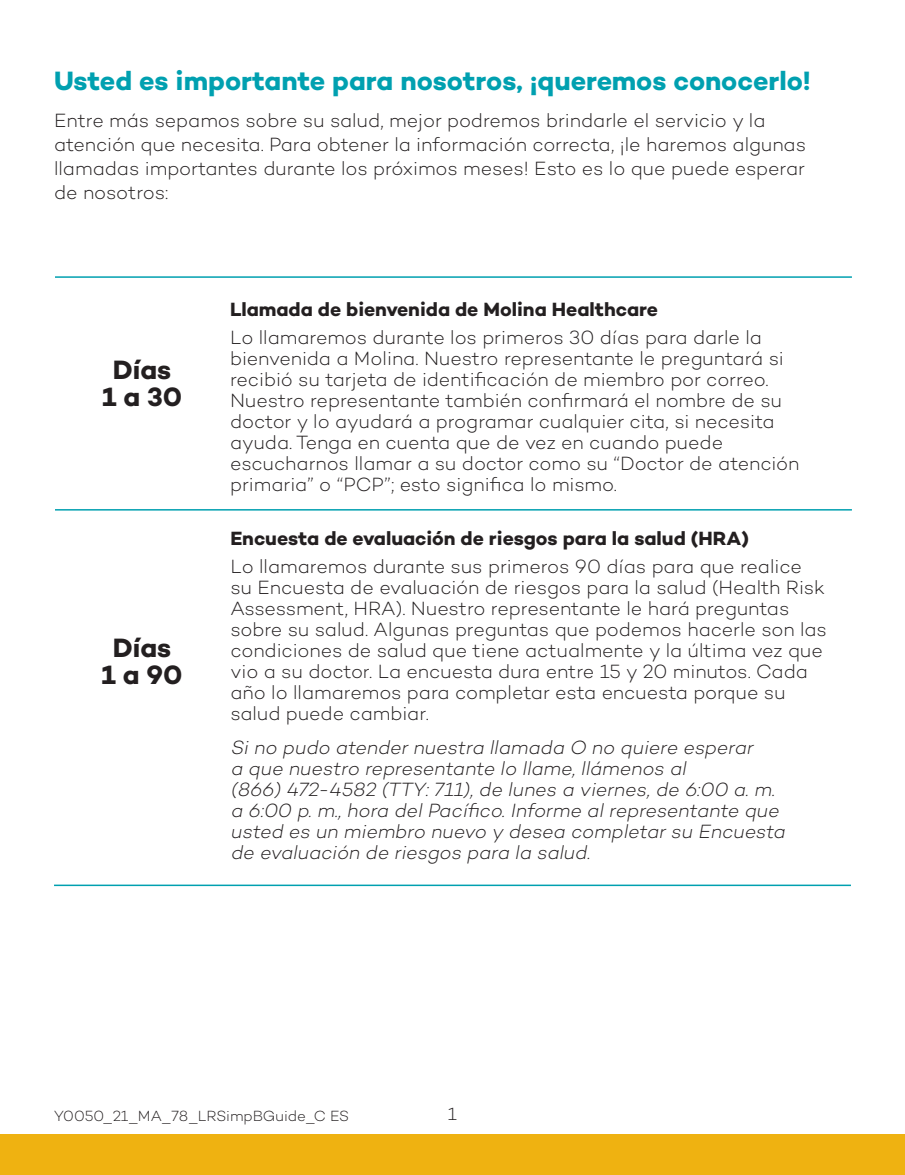
<style>
.page{position:relative;width:905px;height:1175px;background:#fff}
.page>*{position:absolute;margin:0;border:0;box-sizing:border-box;transform-origin:0 0}
.t1{font:700 27px "Campton";letter-spacing:-.005em;color:#00a0b0}
.t2{font:700 27px/27px "Campton";color:#231f20;text-align:center}
.t3{font:300 19.5px/21px "Campton";letter-spacing:-.005em;color:#231f20}
.t4{font:italic 300 19.5px/21px "Campton";color:#231f20}
.t5{font:700 19.5px "Campton";letter-spacing:-.005em;color:#231f20}
.t6{font:300 18px "Campton";color:#231f20}
.t7{font:300 15px "Campton";letter-spacing:-.005em;color:#231f20}
</style>
<div class="page">
<div style="left:0;top:1134px;width:905px;height:41px;background:#efb211"></div>
<hr style="left:54px;top:884px;width:797px;height:2px;background:#00a0b0">
<hr style="left:55px;top:509px;width:796px;height:1px;background:#00a0b0">
<hr style="left:55px;top:276px;width:796px;height:2px;background:#00a0b0">
<h2 class="t1" style="left:54px;top:63px;width:758px">Usted es importante para nosotros, ¡queremos conocerlo!</h2>
<p class="t3" style="left:54px;top:108px;width:753px;line-height:24px">Entre más sepamos sobre su salud, mejor podremos brindarle el servicio y la atención que necesita. Para obtener la información correcta, ¡le haremos algunas llamadas importantes durante los próximos meses! Esto es lo que puede esperar de nosotros:</p>
<p class="t2" style="left:102px;top:355px;width:81px">Días<br>1 a 30</p>
<p class="t2" style="left:101px;top:633px;width:83px">Días<br>1 a 90</p>
<h3 class="t5" style="left:230px;top:297px;width:429px">Llamada de bienvenida de Molina Healthcare</h3>
<p class="t3" style="left:230px;top:326px;width:571px">Lo llamaremos durante los primeros 30 días para darle la bienvenida a Molina. Nuestro representante le preguntará si recibió su tarjeta de identificación de miembro por correo.<br>Nuestro representante también confirmará el nombre de su doctor y lo ayudará a programar cualquier cita, si necesita ayuda. Tenga en cuenta que de vez en cuando puede escucharnos llamar a su doctor como su “Doctor de atención primaria” o “PCP”; esto significa lo mismo.</p>
<h3 class="t5" style="left:230px;top:526px;width:520px">Encuesta de evaluación de riesgos para la salud (HRA)</h3>
<p class="t3" style="left:230px;top:555px;width:598px">Lo llamaremos durante sus primeros 90 días para que realice su Encuesta de evaluación de riesgos para la salud (Health Risk Assessment, HRA). Nuestro representante le hará preguntas sobre su salud. Algunas preguntas que podemos hacerle son las condiciones de salud que tiene actualmente y la última vez que vio a su doctor. La encuesta dura entre 15 y 20 minutos. Cada año lo llamaremos para completar esta encuesta porque su salud puede cambiar.</p>
<p class="t4" style="left:230px;top:737px;width:560px">Si no pudo atendernuestra llamada O no quiere esperar<br>a que nuestro representante lo llame, llámenos al<br>(866) 472-4582 (TTY: 711), de lunes a viernes, de 6:00 a. m. a 6:00 p. m., hora del Pacífico. Informe al representante que usted es un miembro nuevo y desea completarsu Encuesta de evaluación de riesgos para la salud.</p>
<p class="t7" style="left:54px;top:1106px;width:296px">Y0050_21_MA_78_LRSimpBGuide_C ES</p>
<p class="t6" style="left:448px;top:1102px;width:11px">1</p>
</div>
